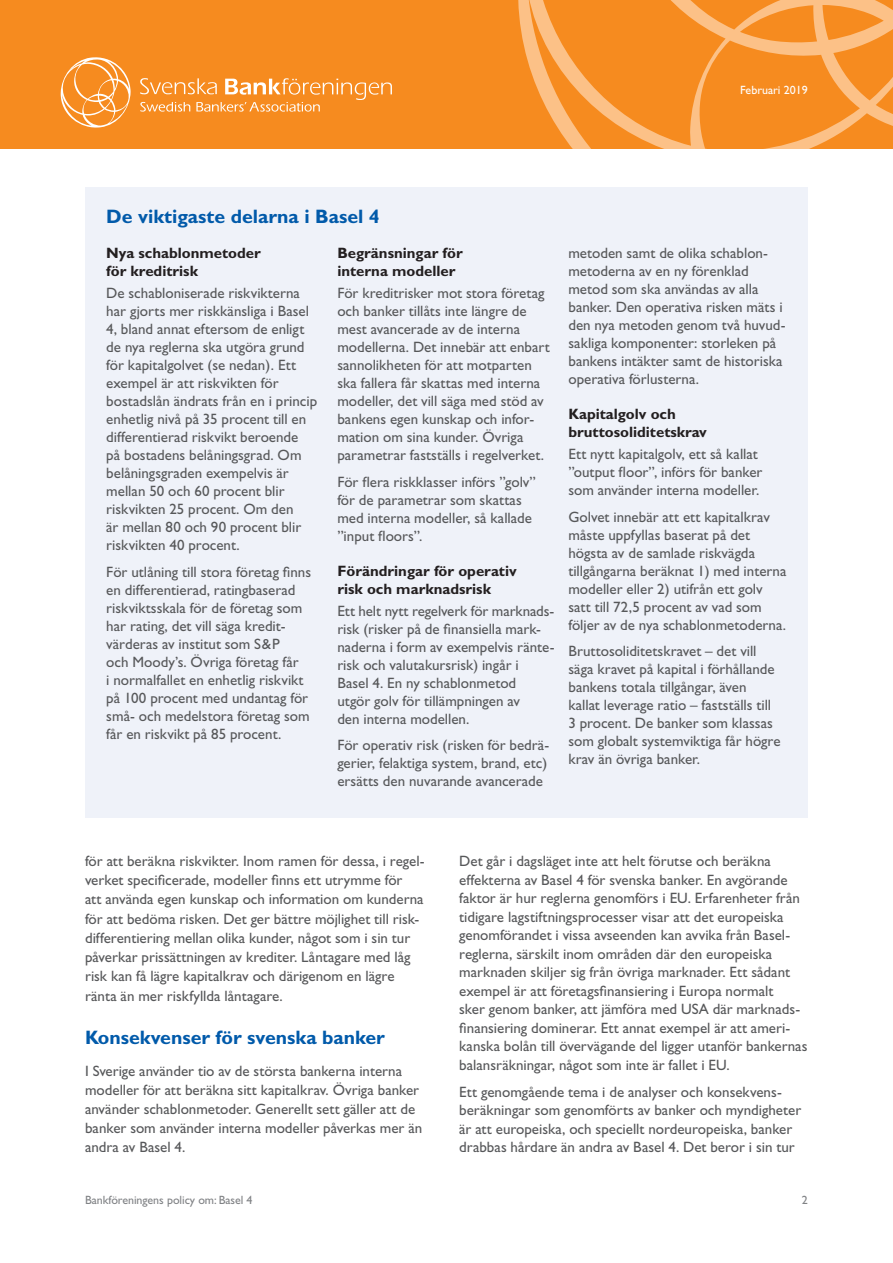
<style>
.page{position:relative;width:893px;height:1263px;background:#fff}
.page>*{position:absolute;margin:0;border:0;box-sizing:border-box;transform-origin:0 0}
.t1{font:700 19.5px "Gill Sans";color:#015aaa}
.t2{font:15px/18px "Gill Sans";color:#57585a}
.t3{font:700 15px/18px "Gill Sans";color:#231f20}
.t4{font:12px "Gill Sans";letter-spacing:-.005em;color:#808285}
.t5{font:12px "Gill Sans";color:#fff}
</style>
<div class="page">
<div style="left:0;top:0;width:893px;height:149px;background:#f68b1f"></div>
<svg style="left:518px;top:0;width:375px;height:149px"></svg>
<svg style="left:61px;top:57px;width:70px;height:71px"></svg>
<svg style="left:140px;top:78px;width:252px;height:34px"></svg>
<div style="left:85px;top:187px;width:723px;height:630px;background:#eff2f9"></div>
<p class="t5" style="left:740px;top:83px;width:69px">Februari 2019</p>
<h1 class="t1" style="left:106px;top:205px;width:275px">De viktigaste delarna i Basel 4</h1>
<p class="t3" style="left:106px;top:244px;width:156px">Nya schablonmetoder för kreditrisk</p>
<p class="t2" style="left:106px;top:284px;width:212px">De schabloniserade riskvikterna har gjorts mer riskkänsliga i Basel<br>4, bland annat eftersom de enligt de nya reglerna ska utgöra grund för kapitalgolvet (se nedan). Ett exempel är att riskvikten för bostadslån ändrats från en i princip enhetlig nivå på 35 procent till en differentierad riskvikt beroende<br>på bostadens belåningsgrad. Om belåningsgraden exempelvis är mellan 50 och 60 procent blir riskvikten 25 procent. Om den<br>är mellan 80 och 90 procent blir riskvikten 40 procent.</p>
<p class="t2" style="left:106px;top:563px;width:206px">För utlåning till stora företag finns en differentierad, ratingbaserad riskviktsskala för de företag som har rating, det vill säga kredit&shy;värderas av institut som S&amp;P<br>och Moody’s. Övriga företag får<br>i normalfallet en enhetlig riskvikt på 100 procent med undantag för små- och medelstora företag som får en riskvikt på 85 procent.</p>
<p class="t3" style="left:337px;top:244px;width:127px">Begränsningar för interna modeller</p>
<p class="t2" style="left:337px;top:284px;width:214px">För kreditrisker mot stora företag och banker tillåts inte längre de mest avancerade av de interna modellerna. Det innebär att enbart sannolikheten för att motparten ska fallera får skattas med interna modeller, det vill säga med stöd av bankens egen kunskap och infor&shy;mation om sina kunder. Övriga parametrar fastställs i regelverket.</p>
<p class="t2" style="left:337px;top:473px;width:200px">För flera riskklasser införs ”golv” för de parametrar som skattas med interna modeller, så kallade ”input floors”.</p>
<p class="t3" style="left:337px;top:562px;width:181px">Förändringar för operativ risk och marknadsrisk</p>
<p class="t2" style="left:337px;top:602px;width:219px">Ett helt nytt regelverk för marknads&shy;risk (risker på de finansiella mark--- naderna i form av exempelvis ränte&shy;risk och valutakursrisk) ingår i<br>Basel 4. En ny schablonmetod<br>utgör golv för tillämpningen av<br>den interna modellen.</p>
<p class="t2" style="left:337px;top:736px;width:213px">För operativ risk (risken för bedrä&shy;gerier, felaktiga system, brand, etc) ersätts den nuvarande avancerade</p>
<p class="t2" style="left:568px;top:244px;width:219px">metoden samt de olika schablon&shy;metoderna av en ny förenklad metod som ska användas av alla banker. Den operativa risken mäts i den nya metoden genom två huvud&shy;sakliga komponenter: storleken på bankens intäkter samt de historiska operativa förlusterna.</p>
<p class="t3" style="left:568px;top:405px;width:140px">Kapitalgolv och bruttosoliditetskrav</p>
<p class="t2" style="left:568px;top:445px;width:196px">Ett nytt kapitalgolv, ett så kallat ”output floor”, införs för banker som använder interna modeller.</p>
<p class="t2" style="left:568px;top:508px;width:220px">Golvet innebär att ett kapitalkrav måste uppfyllas baserat på det högsta av de samlade riskvägda tillgångarna beräknat 1) med interna modeller eller 2) utifrån ett golv satt till 72,5 procent av vad som följer av de nya schablonmetoderna.</p>
<p class="t2" style="left:568px;top:642px;width:214px">Bruttosoliditetskravet – det vill säga kravet på kapital i förhållande bankens totala tillgångar, även kallat leverage ratio – fastställs till 3 procent. De banker som klassas som globalt systemviktiga får högre krav än övriga banker.</p>
<p class="t2" style="left:85px;top:851px;width:341px;line-height:19.2px">för att beräkna riskvikter. Inom ramen för dessa, i regel&shy;verket specificerade, modeller finns ett utrymme för<br>att använda egen kunskap och information om kunderna för att bedöma risken. Det ger bättre möjlighet till risk&shy;differentiering mellan olika kunder, något som i sin tur påverkar prissättningen av krediter. Låntagare med låg risk kan få lägre kapitalkrav och därigenom en lägre ränta än mer riskfyllda låntagare.</p>
<h1 class="t1" style="left:85px;top:1025px;width:301px">Konsekvenser för svenska banker</h1>
<p class="t2" style="left:85px;top:1061px;width:339px;line-height:19.2px">I Sverige använder tio av de största bankerna interna modeller för att beräkna sitt kapitalkrav. Övriga banker använder schablonmetoder. Generellt sett gäller att de banker som använder interna modeller påverkas mer än andra av Basel 4.</p>
<p class="t2" style="left:459px;top:852px;width:350px;line-height:18.6px">Det går i dagsläget inte att helt förutse och beräkna effekterna av Basel 4 för svenska banker. En avgörande faktor är hur reglerna genomförs i EU. Erfarenheter från tidigare lagstiftningsprocesser visar att det europeiska genomförandet i vissa avseenden kan avvika från Basel&shy;reglerna, särskilt inom områden där den europeiska marknaden skiljer sig från övriga marknader. Ett sådant exempel är att företagsfinansiering i Europa normalt<br>sker genom banker, att jämföra med USA där marknads&shy;finansiering dominerar. Ett annat exempel är att ameri&shy;kanska bolån till övervägande del ligger utanför bankernas balansräkningar, något som inte är fallet i EU.</p>
<p class="t2" style="left:459px;top:1083px;width:343px;line-height:18.5px">Ett genomgående tema i de analyser och konsekvens&shy;beräkningar som genomförts av banker och myndigheter är att europeiska, och speciellt nordeuropeiska, banker drabbas hårdare än andra av Basel 4. Det beror i sin tur</p>
<p class="t4" style="left:85px;top:1193px;width:169px">Bankföreningens policy om: Basel 4</p>
<p class="t4" style="left:802px;top:1193px;width:7px">2</p>
</div>
